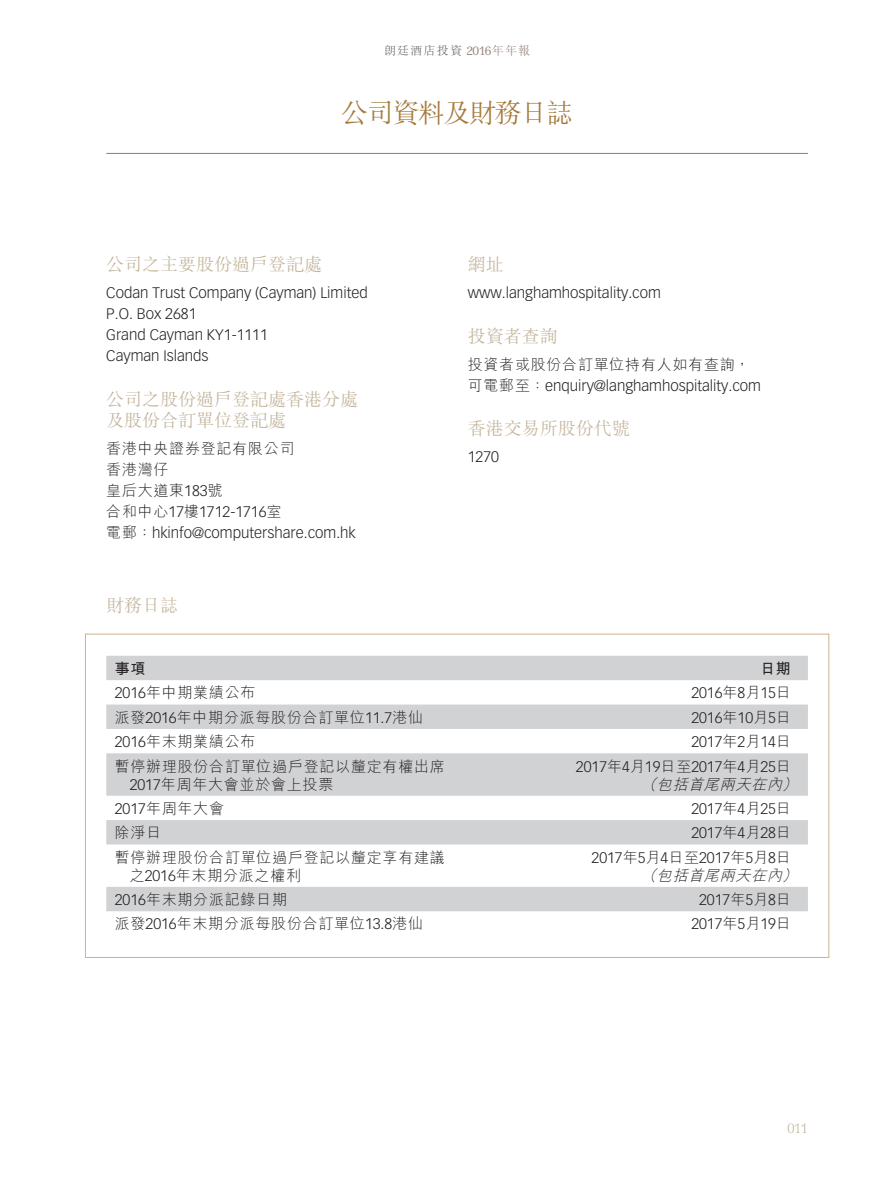
<style>
.page{position:relative;width:893px;height:1191px;background:#fff}
.page>*{position:absolute;margin:0;border:0;box-sizing:border-box;transform-origin:0 0}
.t1{font:300 27px "M Sung HK";letter-spacing:-.05em;color:#a5793a}
.t2{font:300 18px/21px "M Sung HK";color:#c3b49b}
.t3{font:300 15px/21px "Vectora LT Std";color:#231f20}
.t4{font:300 15px/21px "M Hei HK";letter-spacing:.05em;color:#231f20}
.t5{font:italic 300 15px "M Hei HK";color:#231f20}
.t6{font:700 15px "M Hei HK";color:#231f20}
.t7{font:300 13.5px "Versailles LT Std";color:#c3b49b}
.t8{font:300 12px "M Sung HK";letter-spacing:.1em;color:#6c6d70}
.s1{font-family:"Versailles LT Std";font-weight:400;color:#9a8580}
.s2{color:#9a8580}
.s3{font-family:"Vectora LT Std"}
.s4{font-family:"M Hei HK"}
</style>
<div class="page">
<hr style="left:106px;top:153px;width:702px;height:1px;background:#a5793a">
<svg style="left:106px;top:656px;width:702px;height:255px;fill:#d1d2d4"></svg>
<p class="t8" style="left:384px;top:42px;width:148px">朗廷酒店投資 <span class="s1">2016</span><span class="s2">年年報</span></p>
<h1 class="t1" style="left:341px;top:94px;width:234px">公司資料及財務日誌</h1>
<p class="t2" style="left:106px;top:253px;width:217px">公司之主要股份過戶登記處</p>
<p class="t3" style="left:106px;top:282px;width:263px">Codan Trust Company (Cayman) Limited<br>P.O. Box 2681<br>Grand Cayman KY1-1111<br>Cayman Islands</p>
<p class="t2" style="left:106px;top:388px;width:253px">公司之股份過戶登記處香港分處及股份合訂單位登記處</p>
<p class="t4" style="left:106px;top:437px;width:190px">香港中央證券登記有限公司香港灣仔<br>皇后大道東<span class="s3">183</span>號</p>
<p class="t3" style="left:106px;top:501px;width:251px"><span class="s4">合和中心</span>17<span class="s4">樓</span>1712-1716<span class="s4">室<br>電郵：</span>hkinfo@computershare.com.hk</p>
<p class="t2" style="left:106px;top:593px;width:73px">財務日誌</p>
<p class="t2" style="left:468px;top:253px;width:37px">網址</p>
<p class="t3" style="left:468px;top:282px;width:195px">www.langhamhospitality.com</p>
<p class="t2" style="left:468px;top:325px;width:91px">投資者查詢</p>
<p class="t4" style="left:468px;top:353px;width:284px">投資者或股份合訂單位持有人如有查詢，</p>
<p class="t3" style="left:468px;top:375px;width:295px"><span class="s4">可電郵至：</span>enquiry@langhamhospitality.com</p>
<p class="t2" style="left:468px;top:417px;width:163px">香港交易所股份代號</p>
<p class="t3" style="left:468px;top:446px;width:33px">1270</p>
<p class="t6" style="left:115px;top:657px;width:32px">事項</p>
<p class="t6" style="left:760px;top:657px;width:32px">日期</p>
<p class="t4" style="left:115px;top:682px;width:142px"><span class="s3">2016</span>年中期業績公布</p>
<p class="t3" style="left:691px;top:682px;width:101px">2016<span class="s4">年</span>8<span class="s4">月</span>15<span class="s4">日</span></p>
<p class="t4" style="left:115px;top:706px;width:310px">派發<span class="s3">2016</span>年中期分派每股份合訂單位<span class="s3">11.7</span>港仙</p>
<p class="t3" style="left:691px;top:707px;width:101px">2016<span class="s4">年</span>10<span class="s4">月</span>5<span class="s4">日</span></p>
<p class="t4" style="left:115px;top:730px;width:142px"><span class="s3">2016</span>年末期業績公布</p>
<p class="t3" style="left:691px;top:731px;width:101px">2017<span class="s4">年</span>2<span class="s4">月</span>14<span class="s4">日</span></p>
<p class="t4" style="left:130px;top:756px;width:317px;line-height:18px;text-indent:-15px">暫停辦理股份合訂單位過戶登記以釐定有權出席<br><span class="s3">2017</span>年周年大會並於會上投票</p>
<p class="t3" style="left:576px;top:756px;width:216px">2017<span class="s4">年</span>4<span class="s4">月</span>19<span class="s4">日至</span>2017<span class="s4">年</span>4<span class="s4">月</span>25<span class="s4">日</span></p>
<p class="t5" style="left:642px;top:773px;width:162px">（包括首尾兩天在內）</p>
<p class="t4" style="left:115px;top:797px;width:111px"><span class="s3">2017</span>年周年大會</p>
<p class="t3" style="left:691px;top:798px;width:101px">2017<span class="s4">年</span>4<span class="s4">月</span>25<span class="s4">日</span></p>
<p class="t4" style="left:115px;top:821px;width:48px">除淨日</p>
<p class="t3" style="left:691px;top:822px;width:101px">2017<span class="s4">年</span>4<span class="s4">月</span>28<span class="s4">日</span></p>
<p class="t4" style="left:130px;top:847px;width:317px;line-height:18px;text-indent:-15px">暫停辦理股份合訂單位過戶登記以釐定享有建議之<span class="s3">2016</span>年末期分派之權利</p>
<p class="t3" style="left:592px;top:847px;width:201px">2017<span class="s4">年</span>5<span class="s4">月</span>4<span class="s4">日至</span>2017<span class="s4">年</span>5<span class="s4">月</span>8<span class="s4">日</span></p>
<p class="t5" style="left:642px;top:864px;width:162px">（包括首尾兩天在內）</p>
<p class="t4" style="left:115px;top:888px;width:174px"><span class="s3">2016</span>年末期分派記錄日期</p>
<p class="t3" style="left:699px;top:889px;width:93px">2017<span class="s4">年</span>5<span class="s4">月</span>8<span class="s4">日</span></p>
<p class="t4" style="left:115px;top:913px;width:310px">派發<span class="s3">2016</span>年末期分派每股份合訂單位<span class="s3">13.8</span>港仙</p>
<p class="t3" style="left:691px;top:914px;width:101px">2017<span class="s4">年</span>5<span class="s4">月</span>19<span class="s4">日</span></p>
<p class="t7" style="left:787px;top:1120px;width:22px">011</p>
</div>
